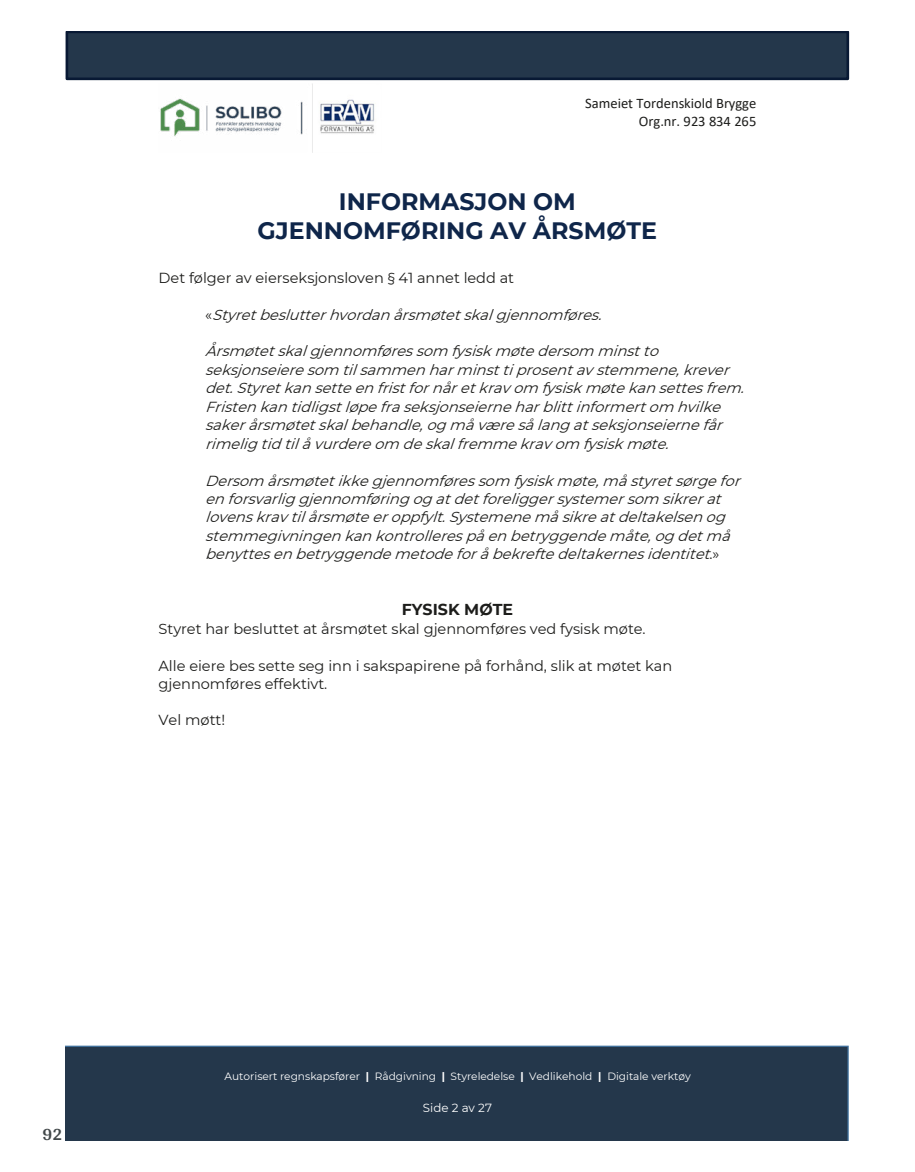
<style>
.page{position:relative;width:915px;height:1172px;background:#fff}
.page>*{position:absolute;margin:0;border:0;box-sizing:border-box;transform-origin:0 0}
.t1{font:700 23.7px/28.8px "Montserrat";color:#0f264a;text-align:center}
.t2{font:700 18px "Arya";color:#414749}
.t3{font:700 15.75px "Montserrat";color:#1d1d1b}
.t4{font:italic 14.55px/18.5px "Montserrat";color:#1d1d1b}
.t5{font:14.55px/18.3px "Montserrat";color:#1d1d1b}
.t6{font:14.55px/17.7px "Calibri";color:#1d1d1b;text-align:right}
.t7{font:11.85px "Montserrat";color:#fff}
.t8{font:10.65px "Montserrat";color:#fff}
.s1{font-style:normal}
.s2{font-weight:700}
</style>
<div class="page">
<svg style="left:66px;top:32px;width:782px;height:48px;background:#213449"></svg>
<div style="left:65px;top:1046px;width:783px;height:94px;background:#24374b"></div>
<img style="left:160px;top:83px;width:215px;height:70px">
<p class="t6" style="left:585px;top:94px;width:173px">Sameiet Tordenskiold Brygge<br>Org.nr. 923 834 265</p>
<h1 class="t1" style="left:257px;top:186px;width:401px">INFORMASJON OM<br>GJENNOMFØRING AV ÅRSMØTE</h1>
<p class="t5" style="left:158px;top:268px;width:357px">Det følger av eierseksjonsloven § 41 annet ledd at</p>
<p class="t4" style="left:205px;top:305px;width:403px"><span class="s1">«</span> Styretbeslutterhvordanårsmøtetskalgjennomføres.</p>
<p class="t4" style="left:205px;top:341px;width:546px">Årsmøtetskalgjennomføressom fysiskmøtedersom minstto seksjonseieresom tilsammenharminsttiprosentavstemmene,krever det.Sty retkansetteenfristfornåretkravom fysiskmøtekansettes frem.<br>Fristenkantidligstløpefraseksjonseierneharblittinformertom hvilke sakerårsmøtetskalbehandle,ogmåværesålangatseksjonseiernefår rimeligtidtilåvurdereom deskalfremmekravom fysiskmøte.</p>
<p class="t4" style="left:205px;top:471px;width:542px">Dersom årsmøtetikkegjennomføressom fysiskmøte,måsty retsørgefor enforsvarliggjennomføringogatdetforeliggersystemersom sikrerat lovenskravtilårsmøteeroppfylt.Systemenemåsikreatdeltakelsenog stemmegivningenkankontrollerespåenbetryggendemåte,ogdetmå benyttesenbetryggendemetodeforåbekreftedeltakernesidentitet<span class="s1">. »</span></p>
<p class="t3" style="left:401px;top:598px;width:113px">FYSISK MØTE</p>
<p class="t5" style="left:158px;top:619px;width:488px">Styret har besluttet at årsmøtet skal gjennomføres ved fysisk møte.</p>
<p class="t5" style="left:158px;top:656px;width:515px">Alle eiere bes sette seg inn i sakspapirene på forhånd, slik at møtet kan gjennomføres effektivt.</p>
<p class="t5" style="left:158px;top:710px;width:68px">Vel møtt!</p>
<p class="t2" style="left:43px;top:1123px;width:21px">92</p>
<p class="t8" style="left:224px;top:1068px;width:467px">Autorisert regnskapsfører <span class="s2">|</span> Rådgivning <span class="s2">|</span> Styreledelse <span class="s2">|</span> Vedlikehold <span class="s2">|</span> Digitale verktøy</p>
<p class="t7" style="left:423px;top:1100px;width:71px">Side 2 av 27</p>
</div>
